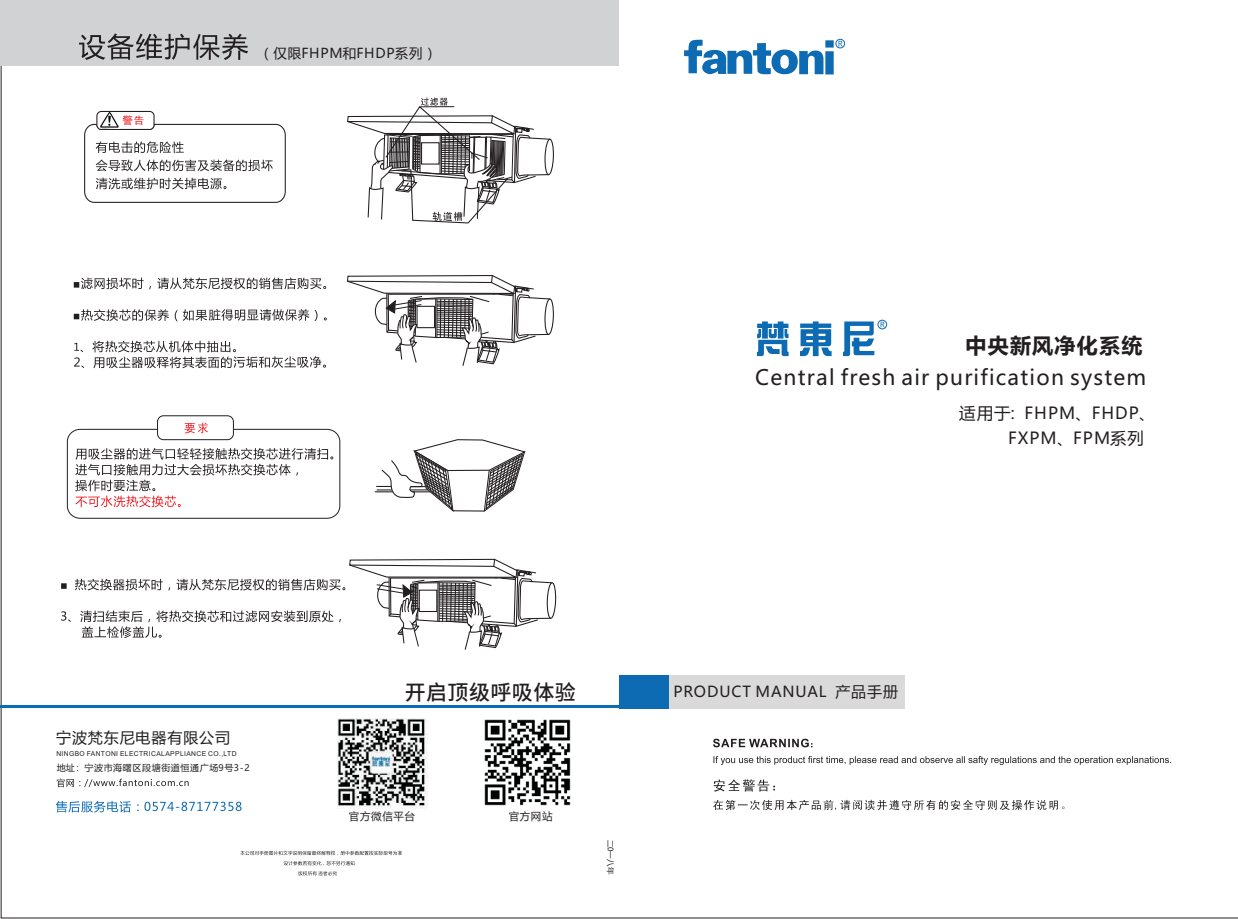
<style>
.page{position:relative;width:1238px;height:919px;background:#fff}
.page>*{position:absolute;margin:0;border:0;box-sizing:border-box;transform-origin:0 0}
.t1{font:21px "Microsoft Ya Hei";letter-spacing:.06em;color:#231f20}
.t2{font:21px "Source Han Sans CN";letter-spacing:.02em;color:#231f20}
.t3{font:700 21px "Microsoft Ya Hei";letter-spacing:.06em;color:#231f20}
.t4{font:16.5px/24.9px "Microsoft Ya Hei";letter-spacing:.06em;color:#231f20}
.t5{font:15px "Microsoft Ya Hei";letter-spacing:.06em;color:#231f20}
.t6{font:13.5px "Microsoft Ya Hei";letter-spacing:.06em;color:#231f20}
.t7{font:10.5px "Microsoft Ya Hei";letter-spacing:.06em;color:#231f20}
.t8{font:10.35px "Sim Hei";color:#ee1d23}
.t9{font:9px "Microsoft Ya Hei";letter-spacing:.07em;color:#231f20}
.t10{font:7.5px "Microsoft Ya Hei";letter-spacing:.03em;color:#231f20}
.t11{font:6.75px "Arial";letter-spacing:.055em;color:#231f20}
</style>
<div class="page">
<div style="left:825px;top:51px;width:8px;height:23px;background:#0d6bb3"></div>
<svg style="left:684px;top:40px;width:139px;height:34px"></svg>
<div style="left:825px;top:40px;width:8px;height:8px;background:#0d6bb3"></div>
<div style="left:835px;top:39px;width:10px;height:9px;border:1px solid #0d6bb3;border-radius:50%"></div>
<svg style="left:838px;top:41px;width:4px;height:6px"></svg>
<hr style="left:0;top:705px;width:619px;height:3px;background:#0d6bb3">
<svg style="left:57px;top:778px;width:132px;height:9px"></svg>
<svg style="left:56px;top:800px;width:185px;height:12px"></svg>
<div style="left:0;top:0;width:619px;height:66px;background:#d1d2d4"></div>
<img style="left:337px;top:718px;width:91px;height:91px">
<svg style="left:240px;top:850px;width:162px;height:15px"></svg>
<svg style="left:298px;top:871px;width:39px;height:4px"></svg>
<svg style="left:713px;top:779px;width:62px;height:12px"></svg>
<svg style="left:713px;top:799px;width:351px;height:11px"></svg>
<svg style="left:713px;top:738px;width:99px;height:9px"></svg>
<svg style="left:713px;top:756px;width:458px;height:9px"></svg>
<div style="left:619px;top:675px;width:50px;height:33px;background:#0d6bb3"></div>
<div style="left:669px;top:675px;width:235px;height:33px;background:#dbdada"></div>
<svg style="left:757px;top:321px;width:117px;height:35px"></svg>
<img style="left:484px;top:719px;width:87px;height:87px">
<div style="left:84px;top:124px;width:202px;height:79px;border:1px solid #231f20;border-radius:10px"></div>
<div style="left:67px;top:429px;width:273px;height:89px;border:1px solid #231f20;border-radius:13px"></div>
<div style="left:157px;top:415px;width:76px;height:25px;background:#fff;border:1px solid #231f20;border-radius:6px"></div>
<svg style="left:184px;top:422px;width:24px;height:11px"></svg>
<svg style="left:96px;top:141px;width:177px;height:48px"></svg>
<svg style="left:96px;top:111px;width:58px;height:19px"></svg>
<svg style="left:97px;top:111px;width:57px;height:19px"></svg>
<img style="left:99px;top:112px;width:21px;height:17px">
<svg style="left:347px;top:98px;width:206px;height:126px"></svg>
<svg style="left:346px;top:275px;width:207px;height:91px"></svg>
<svg style="left:375px;top:439px;width:151px;height:73px"></svg>
<svg style="left:74px;top:277px;width:253px;height:91px"></svg>
<svg style="left:61px;top:558px;width:495px;height:92px"></svg>
<svg style="left:75px;top:448px;width:258px;height:59px"></svg>
<svg style="left:79px;top:33px;width:169px;height:27px"></svg>
<div style="left:877px;top:320px;width:10px;height:9px;border:1px solid #0d6bb3;border-radius:50%"></div>
<svg style="left:880px;top:322px;width:4px;height:5px"></svg>
<h3 class="t8" style="left:122px;top:115px;width:23px">警告</h3>
<h3 class="t6" style="left:256px;top:47px;width:186px">（ 仅限FHPM和FHDP系列 ）</h3>
<h1 class="t3" style="left:965px;top:335px;width:178px">中央新风净化系统</h1>
<h1 class="t1" style="left:755px;top:368px;width:392px">Central fresh air purification system</h1>
<h2 class="t4" style="left:1008px;top:402px;width:149px;text-indent:-49px">适用于: FHPM、FHDP、<br>FXPM、FPM系列</h2>
<h3 class="t5" style="left:56px;top:730px;width:175px">宁波梵东尼电器有限公司</h3>
<p class="t11" style="left:56px;top:750px;width:182px">NINGBO FANTONI ELECTRICALAPPLIANCE CO.,LTD</p>
<h3 class="t9" style="left:57px;top:764px;width:194px">地址：宁波市海曙区段塘街道恒通广场9号3-2</h3>
<h1 class="t2" style="left:405px;top:681px;width:172px">开启顶级呼吸体验</h1>
<h3 class="t7" style="left:349px;top:811px;width:68px">官方微信平台</h3>
<h3 class="t7" style="left:508px;top:811px;width:45px">官方网站</h3>
<p class="t10" style="left:613px;top:839px;width:37px;rotate:90deg">二0一八年</p>
<h3 class="t5" style="left:673px;top:685px;width:226px">PRODUCT MANUAL 产品手册</h3>
</div>
